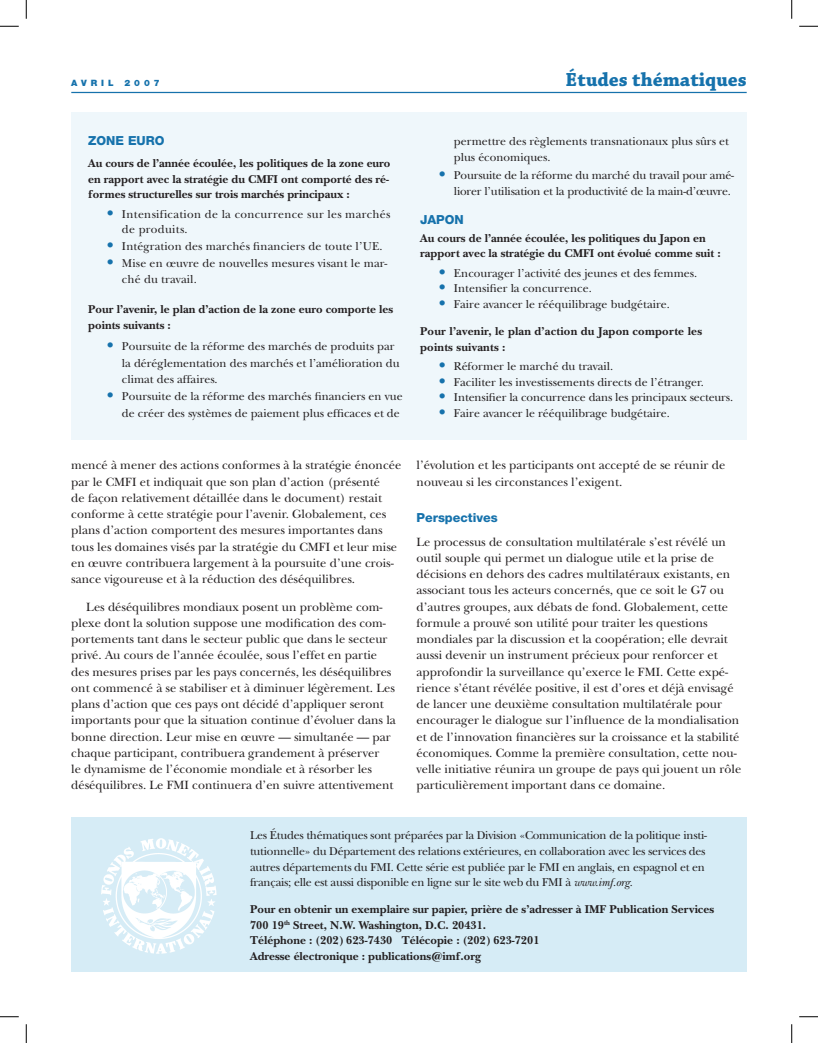
<style>
.page{position:relative;width:818px;height:1043px;background:#fff}
.page>*{position:absolute;margin:0;border:0;box-sizing:border-box;transform-origin:0 0}
.t1{font:700 20px "Chaparral Pro";color:#1672ac}
.t2{font:15px/15.6px "New Baskerville";color:#1672ac;text-align:justify}
._1st_para{font:12.5px/16.2px "New Baskerville";color:#231f20}
.body{font:12.5px/16.2px "New Baskerville";color:#231f20}
.Country{font:800 12.5px "Helvetica Neue";color:#1672ac}
.subhead{font:800 12.5px "Helvetica Neue";color:#1672ac}
.bullets{font:11.88px/16.2px "New Baskerville";color:#231f20}
.Subhead2{font:700 11.88px/15.6px "New Baskerville";color:#231f20}
.body-2{font:11.88px/15.6px "New Baskerville";letter-spacing:-.02em;color:#231f20}
.body-3{font:700 11.88px/15.6px "New Baskerville";color:#231f20}
.bullets-2{font:11.88px/15.6px "New Baskerville";letter-spacing:.025em;color:#231f20}
.t3{font:900 8.75px "Helvetica Neue";letter-spacing:.45em;color:#1672ac}
.s1{font-style:italic}
</style>
<div class="page">
<div style="left:71px;top:817px;width:675px;height:154px;background:#d6ecf6"></div>
<img style="left:101px;top:838px;width:116px;height:116px">
<div style="left:71px;top:112px;width:675px;height:328px;background:#eff7fb"></div>
<hr style="left:71px;top:92px;width:675px;height:1px;background:#1672ac">
<svg style="left:0;top:25px;width:19px;height:2px"></svg>
<svg style="left:799px;top:25px;width:19px;height:2px"></svg>
<svg style="left:0;top:1016px;width:19px;height:1px"></svg>
<svg style="left:799px;top:1016px;width:19px;height:1px"></svg>
<svg style="left:25px;top:0;width:2px;height:19px"></svg>
<svg style="left:25px;top:1024px;width:2px;height:18px"></svg>
<svg style="left:791px;top:0;width:1px;height:19px"></svg>
<svg style="left:791px;top:1024px;width:1px;height:18px"></svg>
<p class="t3" style="left:71px;top:78px;width:90px">AVRIL 2007</p>
<p class="t1" style="left:565px;top:68px;width:183px">Études thématiques</p>
<p class="Country" style="left:88px;top:133px;width:19px">ZONE</p>
<p class="Country" style="left:128px;top:133px;width:38px">Euro</p>
<p class="Subhead2" style="left:88px;top:155px;width:304px;text-align:justify">Au cours de l’année écoulée, les politiques de la zone euro en rapport avec la stratégie du CMFI ont comporté des ré&shy;formes structurelles sur trois marchés principaux :</p>
<p class="bullets-2" style="left:122px;top:206px;width:270px">Intensification de la concurrence sur les marchés de produits.</p>
<p class="bullets" style="left:122px;top:238px;width:262px">Intégration des marchés financiers de toute l’UE.</p>
<p class="bullets" style="left:122px;top:255px;width:267px;line-height:15.6px">Mise en œuvre de nouvelles mesures visant le mar&shy;ché du travail.</p>
<p class="Subhead2" style="left:88px;top:302px;width:306px">Pour l’avenir, le plan d’action de la zone euro comporte les points suivants :</p>
<p class="bullets" style="left:122px;top:338px;width:279px">Poursuite de la réforme des marchés de produits par la déréglementation des marchés et l’amélioration du climat des affaires.</p>
<p class="bullets" style="left:122px;top:388px;width:282px">Poursuite de la réforme des marchés financiers en vue de créer des systèmes de paiement plus efficaces et de</p>
<p class="t2" style="left:107px;top:196px;width:8px;line-height:32.5px">• •</p>
<p class="t2" style="left:107px;top:254px;width:8px">•</p>
<p class="t2" style="left:107px;top:337px;width:8px">•</p>
<p class="t2" style="left:107px;top:387px;width:8px">•</p>
<p class="bullets" style="left:454px;top:133px;width:276px">permettre des règlements transnationaux plus sûrs et plus économiques.</p>
<p class="bullets" style="left:454px;top:166px;width:282px">Poursuite de la réforme du marché du travail pour amé&shy;liorer l’utilisation et la productivité de la main-d’œuvre.</p>
<p class="Country" style="left:420px;top:212px;width:45px">Japon</p>
<p class="Subhead2" style="left:420px;top:230px;width:302px">Au cours de l’année écoulée, les politiques du Japon en rapport avec la stratégie du CMFI ont évolué comme suit :</p>
<p class="bullets" style="left:454px;top:265px;width:245px">Encourager l’activité des jeunes et des femmes.</p>
<p class="bullets" style="left:454px;top:280px;width:139px">Intensifier la concurrence.</p>
<p class="bullets" style="left:454px;top:296px;width:217px">Faire avancer le rééquilibrage budgétaire.</p>
<p class="Subhead2" style="left:420px;top:323px;width:283px">Pour l’avenir, le plan d’action du Japon comporte les points suivants :</p>
<p class="bullets" style="left:454px;top:358px;width:161px">Réformer le marché du travail.</p>
<p class="bullets" style="left:454px;top:373px;width:252px">Faciliter les investissements directs de l’étranger.</p>
<p class="bullets" style="left:454px;top:389px;width:281px">Intensifier la concurrence dans les principaux secteurs.</p>
<p class="bullets" style="left:454px;top:405px;width:217px">Faire avancer le rééquilibrage budgétaire.</p>
<p class="t2" style="left:439px;top:166px;width:8px">•</p>
<p class="t2" style="left:439px;top:264px;width:8px">• • •</p>
<p class="t2" style="left:439px;top:357px;width:8px">• • • •</p>
<p class="_1st_para" style="left:71px;top:457px;width:331px">mencé à mener des actions conformes à la stratégie énoncée par le CMFI et indiquait que son plan d’action (présenté<br>de façon relativement détaillée dans le document) restait conforme à cette stratégie pour l’avenir. Globalement, ces plans d’action comportent des mesures importantes dans tous les domaines visés par la stratégie du CMFI et leur mise en œuvre contribuera largement à la poursuite d’une crois&shy;sance vigoureuse et à la réduction des déséquilibres.</p>
<p class="body" style="left:71px;top:598px;width:326px;text-indent:15px">Les déséquilibres mondiaux posent un problème com&shy;plexe dont la solution suppose une modification des com&shy;portements tant dans le secteur public que dans le secteur privé. Au cours de l’année écoulée, sous l’effet en partie des mesures prises par les pays concernés, les déséquilibres ont commencé à se stabiliser et à diminuer légèrement. Les plans d’action que ces pays ont décidé d’appliquer seront importants pour que la situation continue d’évoluer dans la bonne direction. Leur mise en œuvre — simultanée — par chaque participant, contribuera grandement à préserver<br>le dynamisme de l’économie mondiale et à résorber les déséquilibres. Le FMI continuera d’en suivre attentivement</p>
<p class="body" style="left:416px;top:457px;width:310px">l’évolution et les participants ont accepté de se réunir de nouveau si les circonstances l’exigent.</p>
<p class="subhead" style="left:416px;top:510px;width:83px">Perspectives</p>
<p class="_1st_para" style="left:416px;top:533px;width:326px">Le processus de consultation multilatérale s’est révélé un outil souple qui permet un dialogue utile et la prise de décisions en dehors des cadres multilatéraux existants, en associant tous les acteurs concernés, que ce soit le G7 ou d’autres groupes, aux débats de fond. Globalement, cette formule a prouvé son utilité pour traiter les questions mondiales par la discussion et la coopération; elle devrait aussi devenir un instrument précieux pour renforcer et approfondir la surveillance qu’exerce le FMI. Cette expé&shy;rience s’étant révélée positive, il est d’ores et déjà envisagé de lancer une deuxième consultation multilatérale pour encourager le dialogue sur l’influence de la mondialisation et de l’innovation financières sur la croissance et la stabilité économiques. Comme la première consultation, cette nou&shy;velle initiative réunira un groupe de pays qui jouent un rôle particulièrement important dans ce domaine.</p>
<p class="body-2" style="left:250px;top:827px;width:458px">Les Études thématiques sont préparées par la Division «Communication de la politique insti&shy;tutionnelle» du Département des relations extérieures, en collaboration avec les services des autres départements du FMI. Cette série est publiée par le FMI en anglais, en espagnol et en français; elle est aussi disponible en ligne sur le site web du FMI à <span class="s1">www.imf.org.</span></p>
<p class="body-3" style="left:250px;top:901px;width:465px">Pour en obtenir un exemplaire sur papier, prière de s’adresser à IMF Publication Services 700 19<sup>th</sup> Street, N.W. Washington, D.C. 20431.<br>Téléphone : (202) 623-7430 Télécopie : (202) 623-7201<br>Adresse électronique : publications@imf.org</p>
</div>
